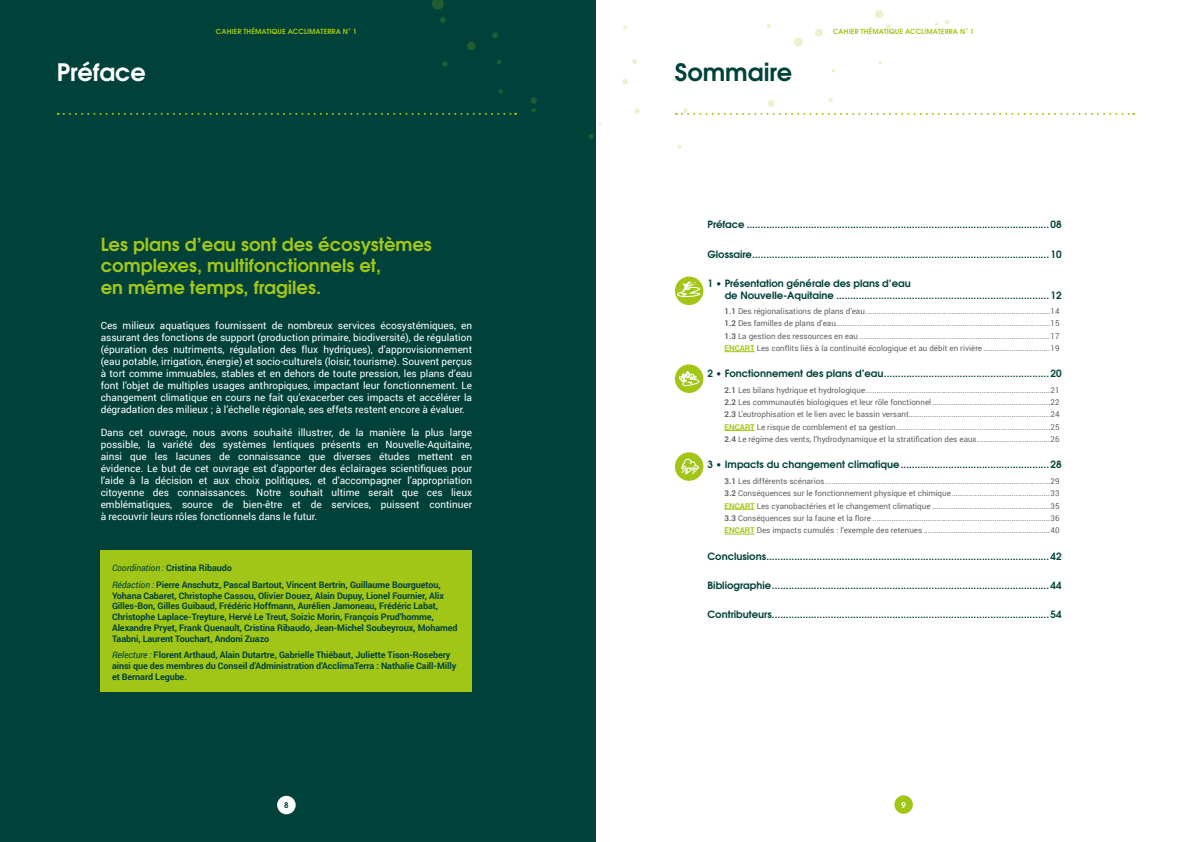
<style>
.page{position:relative;width:1191px;height:842px;background:#fff}
.page>*{position:absolute;margin:0;border:0;box-sizing:border-box;transform-origin:0 0}
.t1{font:700 24px "Te X Gyre Adventor";color:#00423a}
.t2{font:700 24px "Te X Gyre Adventor";color:#fff}
.t3{font:700 18px/21.6px "Te X Gyre Adventor";color:#a2c617}
.t4{font:10px/12px "Roboto";color:#fff;text-align:justify}
.t5{font:700 10px/12px "Te X Gyre Adventor";color:#00423a}
.t6{font:700 9px/10.8px "Roboto";letter-spacing:-.01em;color:#00423a}
.t7{font:8px/12.4px "Roboto";color:#646363;text-align:justify}
.t8{font:700 8px "Te X Gyre Adventor";color:#00423a}
.t9{font:700 8px "Te X Gyre Adventor";color:#fff}
.t10{font:700 7px "Te X Gyre Adventor";letter-spacing:.015em;color:#a2c617}
.s1{font-weight:400;font-style:italic}
.s2{font-weight:700}
.s3{font-weight:700;color:#a2c617}
</style>
<div class="page">
<div style="left:0;top:0;width:595px;height:842px;background:#00423a"></div>
<svg style="left:878px;top:61px;width:4px;height:4px"></svg>
<svg style="left:815px;top:28px;width:8px;height:9px"></svg>
<svg style="left:875px;top:10px;width:16px;height:19px"></svg>
<svg style="left:944px;top:19px;width:6px;height:6px"></svg>
<svg style="left:935px;top:22px;width:3px;height:4px"></svg>
<svg style="left:831px;top:69px;width:4px;height:4px"></svg>
<svg style="left:794px;top:37px;width:9px;height:10px"></svg>
<svg style="left:766px;top:23px;width:5px;height:5px"></svg>
<svg style="left:739px;top:68px;width:7px;height:6px"></svg>
<svg style="left:672px;top:77px;width:4px;height:5px"></svg>
<svg style="left:622px;top:78px;width:6px;height:7px"></svg>
<svg style="left:634px;top:108px;width:6px;height:6px"></svg>
<svg style="left:632px;top:59px;width:5px;height:5px"></svg>
<svg style="left:623px;top:25px;width:5px;height:5px"></svg>
<svg style="left:588px;top:134px;width:6px;height:5px"></svg>
<svg style="left:497px;top:60px;width:4px;height:5px"></svg>
<svg style="left:467px;top:42px;width:9px;height:8px"></svg>
<svg style="left:498px;top:89px;width:5px;height:5px"></svg>
<svg style="left:531px;top:97px;width:6px;height:15px"></svg>
<svg style="left:492px;top:32px;width:6px;height:6px"></svg>
<svg style="left:442px;top:61px;width:6px;height:6px"></svg>
<svg style="left:432px;top:0;width:12px;height:10px"></svg>
<svg style="left:440px;top:17px;width:6px;height:6px"></svg>
<div style="left:894px;top:795px;width:19px;height:19px;background:#a2c617;border-radius:50%"></div>
<div style="left:277px;top:796px;width:19px;height:18px;background:#fff;border-radius:50%"></div>
<svg style="left:58px;top:113px;width:458px;height:2px"></svg>
<div style="left:101px;top:550px;width:371px;height:142px;background:#a2c617"></div>
<svg style="left:676px;top:97px;width:458px;height:18px"></svg>
<hr style="left:724px;top:351px;width:30px;height:1px;background:#a2c617">
<hr style="left:724px;top:430px;width:30px;height:1px;background:#a2c617">
<hr style="left:724px;top:509px;width:30px;height:1px;background:#a2c617">
<hr style="left:724px;top:534px;width:30px;height:1px;background:#a2c617">
<div style="left:675px;top:277px;width:28px;height:28px;background:#a2c617;border-radius:50%"></div>
<svg style="left:675px;top:281px;width:29px;height:16px"></svg>
<div style="left:675px;top:364px;width:28px;height:29px;background:#a2c617;border-radius:50%"></div>
<div style="left:675px;top:452px;width:28px;height:29px;background:#a2c617;border-radius:50%"></div>
<svg style="left:681px;top:458px;width:18px;height:17px"></svg>
<svg style="left:679px;top:371px;width:20px;height:15px"></svg>
<h1 class="t2" style="left:57px;top:52px;width:91px">Préface</h1>
<p class="t10" style="left:216px;top:26px;width:142px">CAHIER THÉMATIQUE ACCLIMATERRA N° 1</p>
<p class="t10" style="left:833px;top:26px;width:142px">CAHIER THÉMATIQUE ACCLIMATERRA N° 1</p>
<h1 class="t1" style="left:675px;top:52px;width:119px">Sommaire</h1>
<h2 class="t3" style="left:101px;top:232px;width:333px">Les plans d’eau sont des écosystèmes complexes, multifonctionnels et,<br>en même temps, fragiles.</h2>
<p class="t4" style="left:101px;top:319px;width:373px">Ces milieux aquatiques fournissent de nombreux services écosystémiques, en assurant des fonctions de support (production primaire, biodiversité), de régulation (épuration des nutriments, régulation des flux hydriques), d’approvisionnement (eau potable, irrigation, énergie) et socio-culturels (loisir, tourisme). Souvent perçus à tort comme immuables, stables et en dehors de toute pression, les plans d’eau font l’objet de multiples usages anthropiques, impactant leur fonctionnement. Le changement climatique en cours ne fait qu’exacerber ces impacts et accélérer la dégradation des milieux ; à l’échelle régionale, ses effets restent encore à évaluer.</p>
<p class="t4" style="left:101px;top:426px;width:373px">Dans cet ouvrage, nous avons souhaité illustrer, de la manière la plus large possible, la variété des systèmes lentiques présents en Nouvelle-Aquitaine, ainsi que les lacunes de connaissance que diverses études mettent en évidence. Le but de cet ouvrage est d’apporter des éclairages scientifiques pour l’aide à la décision et aux choix politiques, et d’accompagner l’appropriation citoyenne des connaissances. Notre souhait ultime serait que ces lieux emblématiques, source de bien-être et de services, puissent continuer à recouvrir leurs rôles fonctionnels dans le futur.</p>
<p class="t6" style="left:112px;top:559px;width:330px;line-height:16.5px"><span class="s1">Coordination :</span> Cristina Ribaudo<br><span class="s1">Rédaction :</span> Pierre Anschutz, Pascal Bartout, Vincent Bertrin, Guillaume Bourguetou,</p>
<p class="t6" style="left:112px;top:589px;width:347px">Yohana Cabaret, Christophe Cassou, Olivier Douez, Alain Dupuy, Lionel Fournier, Alix Gilles-Bon, Gilles Guibaud, Frédéric Hoffmann, Aurélien Jamoneau, Frédéric Labat, Christophe Laplace-Treyture, Hervé Le Treut, Soizic Morin, François Prud’homme, Alexandre Pryet, Frank Quenault, Cristina Ribaudo, Jean-Michel Soubeyroux, Mohamed Taabni, Laurent Touchart, Andoni Zuazo</p>
<p class="t6" style="left:112px;top:649px;width:346px"><span class="s1">Relecture :</span> Florent Arthaud, Alain Dutartre, Gabrielle Thiébaut, Juliette Tison-Rosebery ainsi que des membres du Conseil d’Administration d’AcclimaTerra : Nathalie Caill-Milly et Bernard Legube.</p>
<p class="t5" style="left:707px;top:218px;width:356px">Préface ............................................................................................................08</p>
<p class="t5" style="left:707px;top:247px;width:356px">Glossaire..........................................................................................................10</p>
<p class="t5" style="left:724px;top:276px;width:338px;text-indent:-17px">1 • Présentation générale des plans d’eau<br>de Nouvelle-Aquitaine ............................................................................12</p>
<p class="t7" style="left:724px;top:304px;width:337px"><span class="s2">1.1</span> Des régionalisations de plans d’eau......................................................................................14<br><span class="s2">1.2</span> Des familles de plans d’eau....................................................................................................15<br><span class="s2">1.3</span> La gestion des ressources en eau .........................................................................................17<br><span class="s3">ENCART</span> Les conflits liés à la continuité écologique et au débit en rivière ...............................19</p>
<p class="t5" style="left:707px;top:367px;width:356px">2 • Fonctionnement des plans d’eau...........................................................20</p>
<p class="t7" style="left:724px;top:383px;width:337px"><span class="s2">2.1</span> Les bilans hydrique et hydrologique......................................................................................21<br><span class="s2">2.2</span> Les communautés biologiques et leur rôle fonctionnel .......................................................22<br><span class="s2">2.3</span> L’eutrophisation et le lien avec le bassin versant..................................................................24<br><span class="s3">ENCART</span> Le risque de comblement et sa gestion........................................................................25<br><span class="s2">2.4</span> Le régime des vents, l’hydrodynamique et la stratification des eaux..................................26</p>
<p class="t5" style="left:707px;top:458px;width:356px">3 • Impacts du changement climatique.....................................................28</p>
<p class="t7" style="left:724px;top:474px;width:337px"><span class="s2">3.1</span> Les différents scénarios.........................................................................................................29<br><span class="s2">3.2</span> Conséquences sur le fonctionnement physique et chimique..............................................33<br><span class="s3">ENCART</span> Les cyanobactéries et le changement climatique .......................................................35<br><span class="s2">3.3</span> Conséquences sur la faune et la flore ...................................................................................36<br><span class="s3">ENCART</span> Des impacts cumulés : l’exemple des retenues ...........................................................40</p>
<p class="t5" style="left:707px;top:549px;width:356px">Conclusions.....................................................................................................42</p>
<p class="t5" style="left:707px;top:578px;width:356px">Bibliographie...................................................................................................44</p>
<p class="t5" style="left:707px;top:607px;width:356px">Contributeurs...................................................................................................54</p>
<p class="t8" style="left:284px;top:798px;width:6px">8</p>
<p class="t9" style="left:901px;top:798px;width:6px">9</p>
</div>
